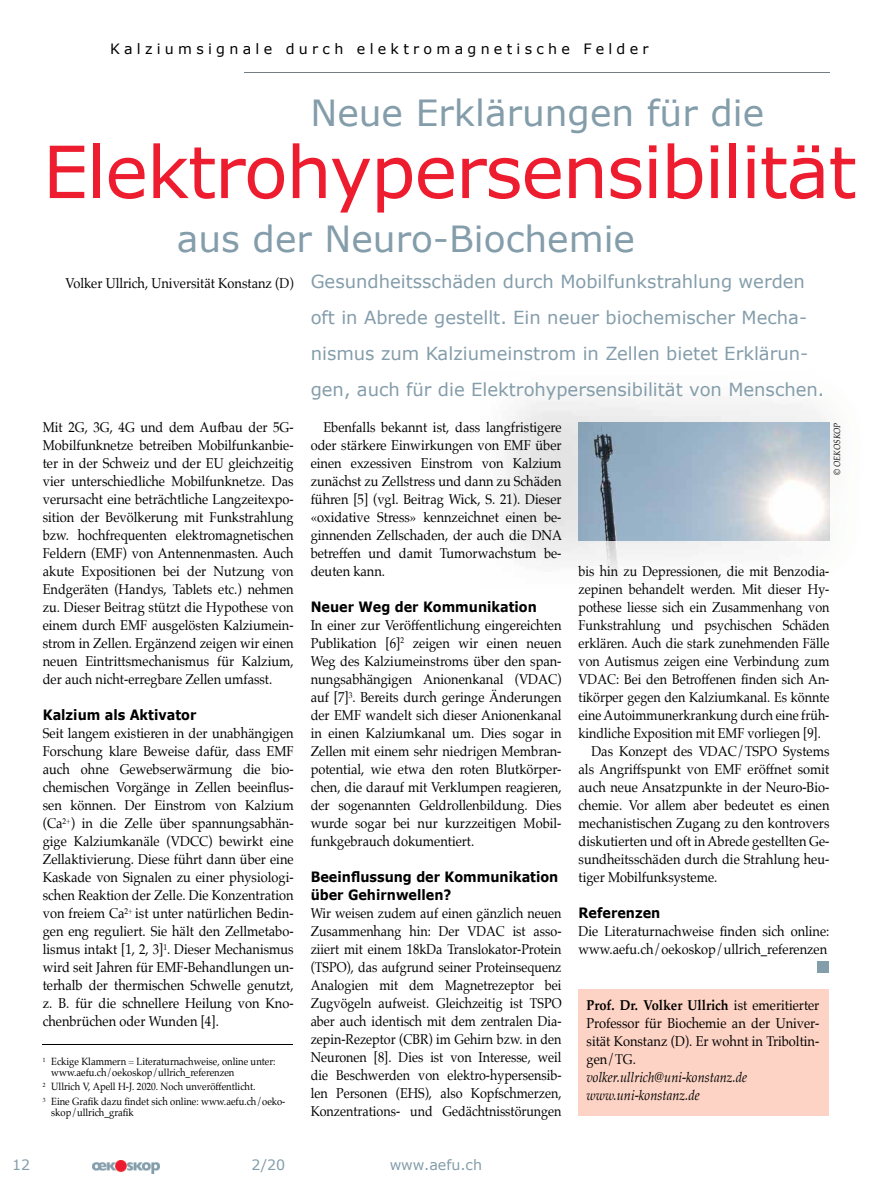
<style>
.page{position:relative;width:893px;height:1191px;background:#fff}
.page>*{position:absolute;margin:0;border:0;box-sizing:border-box;transform-origin:0 0}
.t1{font:72px "Verdana";letter-spacing:-.02em;color:#ed1c2f}
.t2{font:36px "Verdana";color:#849daa}
.t3{font:18px/36px "Verdana";color:#849daa}
.t4{font:14.25px/18px "Palatino";color:#000;text-align:justify;scale:.9 1}
.t5{font:14.25px/18px "Palatino";color:#000;text-align:justify;scale:.88 1}
.t6{font:700 14.25px/18px "Verdana";color:#000;scale:.9 1}
.t7{font:italic 14.25px/18px "Palatino";color:#000;scale:.9 1}
.t8{font:14.25px "Verdana";letter-spacing:.3em;color:#000}
.t9{font:14.25px "Verdana";color:#849daa}
.t10{font:10.5px/10.5px "Palatino";color:#000;scale:.9 1}
.t11{font:italic 9px "Palatino";color:#000;scale:.9 1}
.s1{font-weight:700}
</style>
<div class="page">
<img style="left:92px;top:1160px;width:67px;height:13px">
<img style="left:505px;top:398px;width:325px;height:184px">
<hr style="left:244px;top:72px;width:585px;height:1px;background:#727d84">
<hr style="left:43px;top:1043px;width:250px;height:1px;background:#000">
<div style="left:818px;top:961px;width:11px;height:11px;background:#849daa"></div>
<div style="left:578px;top:989px;width:251px;height:126px;background:#fcd3c4"></div>
<img style="left:578px;top:422px;width:251px;height:118px">
<p class="t8" style="left:110px;top:40px;width:540px">Kalziumsignale durch elektromagnetische Felder</p>
<h2 class="t2" style="left:310px;top:90px;width:455px">Neue Erklärungen für die</h2>
<h1 class="t1" style="left:43px;top:126px;width:815px">Elektrohypersensibilität</h1>
<h2 class="t2" style="left:177px;top:216px;width:460px">aus der Neuro-Biochemie</h2>
<p class="t3" style="left:311px;top:264px;width:515px">Gesundheitsschäden durch Mobilfunkstrahlung werden oft in Abrede gestellt. Ein neuer biochemischer Mecha&shy;nismus zum Kalziumeinstrom in Zellen bietet Erklärun&shy;gen, auch für die Elektrohypersensibilität von Menschen.</p>
<p class="t4" style="left:66px;top:274px;width:255px">Volker Ullrich, Universität Konstanz (D)</p>
<p class="t4" style="left:43px;top:418px;width:280px">Mit 2G, 3G, 4G und dem Aufbau der 5G-Mobilfunknetze betreiben Mobilfunkanbie&shy;ter in der Schweiz und der EU gleichzeitig vier unterschiedliche Mobilfunknetze. Das verursacht eine beträchtliche Langzeitexpo&shy;sition der Bevölkerung mit Funkstrahlung bzw. hochfrequenten elektromagnetischen Feldern (EMF) von Antennenmasten. Auch akute Expositionen bei der Nutzung von Endgeräten (Handys, Tablets etc.) nehmen zu. Dieser Beitrag stützt die Hypothese von einem durch EMF ausgelösten Kalziumein&shy;strom in Zellen. Ergänzend zeigen wir einen neuen Eintrittsmechanismus für Kalzium, der auch nicht-erregbare Zellen umfasst.</p>
<p class="t6" style="left:43px;top:705px;width:172px">Kalzium als Aktivator</p>
<p class="t4" style="left:43px;top:724px;width:280px">Seit langem existieren in der unabhängigen Forschung klare Beweise dafür, dass EMF auch ohne Gewebserwärmung die bio&shy;chemischen Vorgänge in Zellen beeinflus&shy;sen können. Der Einstrom von Kalzium (Ca<sup>2+</sup>) in die Zelle über spannungsabhän&shy;gige Kalziumkanäle (VDCC) bewirkt eine Zellaktivierung. Diese führt dann über eine Kaskade von Signalen zu einer physiologi&shy;schen Reaktion der Zelle. Die Konzentration von freiem Ca<sup>2+</sup> ist unter natürlichen Bedin&shy;gen eng reguliert. Sie hält den Zellmetabo&shy;lismus intakt [1, 2, 3]<sup>1</sup>. Dieser Mechanismus wird seit Jahren für EMF-Behandlungen un&shy;terhalb der thermischen Schwelle genutzt, z. B. für die schnellere Heilung von Kno&shy;chenbrüchen oder Wunden [4].</p>
<p class="t10" style="left:51px;top:1056px;width:251px;text-indent:-9px"><sup>1</sup> Eckige Klammern = Literaturnachweise, online unter: www.aefu.ch/oekoskop/ullrich_referenzen</p>
<p class="t10" style="left:43px;top:1079px;width:271px;line-height:14.7px"><sup>2</sup> Ullrich V, Apell H-J. 2020. Noch unveröffentlicht.<br><sup>3</sup> Eine Grafik dazu findet sich online: www.aefu.ch/oeko-</p>
<p class="t10" style="left:51px;top:1106px;width:93px">skop/ullrich_grafik</p>
<p class="t4" style="left:311px;top:418px;width:281px;text-indent:13px">Ebenfalls bekannt ist, dass langfristigere oder stärkere Einwirkungen von EMF über einen exzessiven Einstrom von Kalzium zunächst zu Zellstress und dann zu Schäden führen [5] (vgl. Beitrag Wick, S. 21). Dieser «oxidative Stress» kennzeichnet einen be&shy;ginnenden Zellschaden, der auch die DNA betreffen und damit Tumorwachstum be&shy;deuten kann.</p>
<p class="t6" style="left:311px;top:597px;width:253px">Neuer Weg der Kommunikation</p>
<p class="t4" style="left:311px;top:616px;width:280px">In einer zur Veröffentlichung eingereichten Publikation [6]<sup>2</sup> zeigen wir einen neuen Weg des Kalziumeinstroms über den span&shy;nungsabhängigen Anionenkanal (VDAC) auf [7]<sup>3</sup>. Bereits durch geringe Änderungen der EMF wandelt sich dieser Anionenkanal in einen Kalziumkanal um. Dies sogar in Zellen mit einem sehr niedrigen Membran&shy;potential, wie etwa den roten Blutkörper&shy;chen, die darauf mit Verklumpen reagieren, der sogenannten Geldrollenbildung. Dies wurde sogar bei nur kurzzeitigen Mobil&shy;funkgebrauch dokumentiert.</p>
<p class="t6" style="left:311px;top:867px;width:277px">Beeinflussung der Kommunikation über Gehirnwellen?</p>
<p class="t5" style="left:311px;top:904px;width:287px">Wir weisen zudem auf einen gänzlich neuen Zusammenhang hin: Der VDAC ist asso&shy;ziiert mit einem 18kDa Translokator-Protein (TSPO), das aufgrund seiner Proteinsequenz Analogien mit dem Magnetrezeptor bei Zugvögeln aufweist. Gleichzeitig ist TSPO aber auch identisch mit dem zentralen Dia&shy;zepin-Rezeptor (CBR) im Gehirn bzw. in den Neuronen [8]. Dies ist von Interesse, weil die Beschwerden von elektro-hypersensib&shy;len Personen (EHS), also Kopfschmerzen, Konzentrations- und Gedächtnisstörungen</p>
<p class="t9" style="left:12px;top:1156px;width:20px">12</p>
<p class="t9" style="left:252px;top:1156px;width:35px">2/20</p>
<p class="t9" style="left:390px;top:1156px;width:94px">www.aefu.ch</p>
<p class="t11" style="left:829px;top:475px;width:59px;rotate:-90deg">© OEKOSKOP</p>
<p class="t5" style="left:579px;top:562px;width:287px">bis hin zu Depressionen, die mit Benzodia-</p>
<p class="t5" style="left:579px;top:580px;width:287px">zepinen behandelt werden. Mit dieser Hy-</p>
<p class="t5" style="left:579px;top:598px;width:287px">pothese liesse sich ein Zusammenhang von</p>
<p class="t5" style="left:579px;top:616px;width:287px">Funkstrahlung und psychischen Schäden</p>
<p class="t5" style="left:579px;top:634px;width:287px">erklären. Auch die stark zunehmenden Fälle</p>
<p class="t5" style="left:579px;top:652px;width:287px">von Autismus zeigen eine Verbindung zum</p>
<p class="t5" style="left:579px;top:670px;width:287px">VDAC: Bei den Betroffenen finden sich An-</p>
<p class="t5" style="left:579px;top:688px;width:287px">tikörper gegen den Kalziumkanal. Es könnte</p>
<p class="t5" style="left:579px;top:706px;width:287px">eine Autoimmunerkrankung durch eine früh-</p>
<p class="t5" style="left:579px;top:724px;width:277px">kindliche Exposition mit EMF vorliegen [9].</p>
<p class="t4" style="left:591px;top:742px;width:266px">Das Konzept des VDAC/TSPO Systems</p>
<p class="t4" style="left:579px;top:760px;width:280px">als Angriffspunkt von EMF eröffnet somit</p>
<p class="t4" style="left:579px;top:778px;width:280px">auch neue Ansatzpunkte in der Neuro-Bio-</p>
<p class="t4" style="left:579px;top:796px;width:280px">chemie. Vor allem aber bedeutet es einen</p>
<p class="t4" style="left:579px;top:814px;width:280px">mechanistischen Zugang zu den kontrovers</p>
<p class="t4" style="left:579px;top:832px;width:280px">diskutierten und oft in Abrede gestellten Ge-</p>
<p class="t4" style="left:579px;top:850px;width:280px">sundheitsschäden durch die Strahlung heu-</p>
<p class="t4" style="left:579px;top:868px;width:156px">tiger Mobilfunksysteme.</p>
<p class="t6" style="left:579px;top:904px;width:92px">Referenzen</p>
<p class="t4" style="left:579px;top:922px;width:280px">Die Literaturnachweise finden sich online: www.aefu.ch/oekoskop/ullrich_referenzen</p>
<p class="t4" style="left:587px;top:996px;width:260px"><span class="s1">Prof. Dr. Volker Ullrich</span> ist emeritierter Professor für Biochemie an der Univer&shy;sität Konstanz (D). Er wohnt in Triboltin&shy;gen/TG.</p>
<p class="t7" style="left:587px;top:1068px;width:180px">volker.ullrich@uni-konstanz.de www.uni-konstanz.de</p>
</div>
